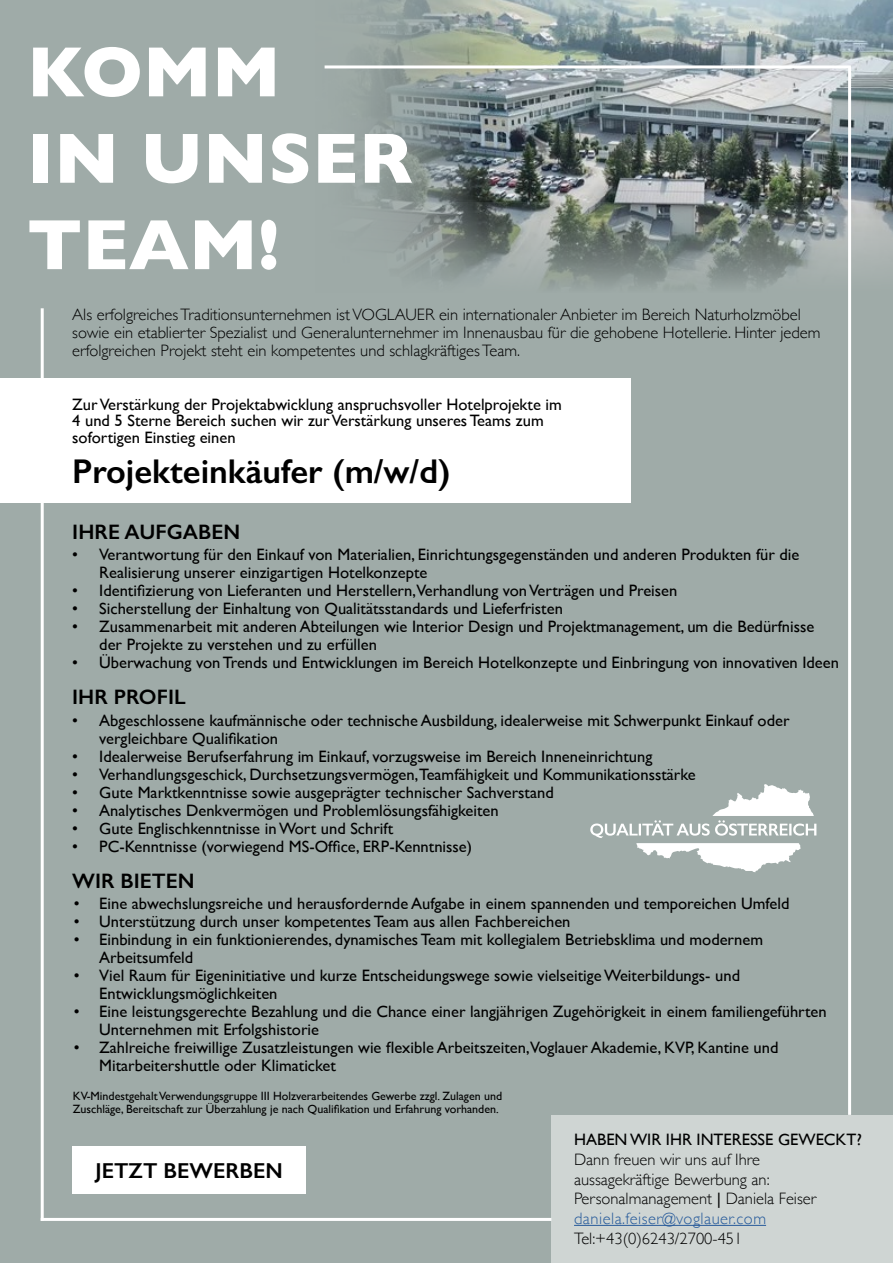
<style>
.page{position:relative;width:893px;height:1263px;background:#9faba8}
.page>*{position:absolute;margin:0;border:0;box-sizing:border-box;transform-origin:0 0}
.t1{font:700 72px/86.4px "Gill Sans";color:#fff}
.t2{font:600 34.5px "Gill Sans";color:#000}
.t3{font:600 21.75px "Gill Sans";color:#000}
.t4{font:600 21px "Gill Sans";color:#000}
.t5{font:16.5px/18px "Gill Sans";color:#000}
.t6{font:300 16.5px/19.8px "Gill Sans";color:#000}
.t7{font:12px/13.5px "Gill Sans";color:#000}
.s1{font-weight:400}
.s2{color:#275b9b}
</style>
<div class="page">
<img style="left:324px;top:0;width:569px;height:202px">
<svg style="left:373px;top:202px;width:520px;height:224px"></svg>
<div style="left:0;top:378px;width:630px;height:125px;background:#fff"></div>
<div style="left:551px;top:1116px;width:342px;height:147px;background:#cfd5d3"></div>
<hr style="left:574px;top:1225px;width:192px;height:1px;background:#275b9b">
<svg style="left:590px;top:784px;width:226px;height:88px"></svg>
<hr style="left:41px;top:308px;width:3px;height:913px;background:#fff">
<hr style="left:41px;top:1218px;width:510px;height:3px;background:#fff">
<hr style="left:848px;top:67px;width:3px;height:1048px;background:#fff">
<hr style="left:325px;top:65px;width:526px;height:3px;background:#fff">
<div style="left:72px;top:1146px;width:234px;height:48px;background:#fff"></div>
<h1 class="t1" style="left:27px;top:28px;width:387px">KOMM<br>IN UNSER<br>TEAM!</h1>
<p class="t6" style="left:72px;top:304px;width:750px;line-height:18px">Als erfolgreiches Traditionsunternehmen ist VOGLAUER ein internationaler Anbieter im Bereich Naturholzmöbel sowie ein etablierter Spezialist und Generalunternehmer im Innenausbau für die gehobene Hotellerie. Hinter jedem erfolgreichen Projekt steht ein kompetentes und schlagkräftiges Team.</p>
<p class="t5" style="left:72px;top:395px;width:491px;line-height:16.5px">Zur Verstärkung der Projektabwicklung anspruchsvoller Hotelprojekte im<br>4 und 5 Sterne Bereich suchen wir zur Verstärkung unseres Teams zum sofortigen Einstieg einen</p>
<h2 class="t2" style="left:72px;top:450px;width:380px">Projekteinkäufer (m/w/d)</h2>
<p class="t4" style="left:72px;top:519px;width:169px">IHRE AUFGABEN</p>
<p class="t5" style="left:99px;top:546px;width:702px;text-indent:-27px">• Verantwortung für den Einkauf von Materialien, Einrichtungsgegenständen und anderen Produkten für die<br>Realisierung unserer einzigartigen Hotelkonzepte</p>
<p class="t5" style="left:72px;top:582px;width:607px">• Identifizierung von Lieferanten und Herstellern,Verhandlung von Verträgen und Preisen</p>
<p class="t5" style="left:72px;top:600px;width:492px">• Sicherstellung der Einhaltung von Qualitätsstandards und Lieferfristen</p>
<p class="t5" style="left:99px;top:618px;width:717px;text-indent:-27px">• Zusammenarbeit mit anderen Abteilungen wie Interior Design und Projektmanagement, um die Bedürfnisse der Projekte zu verstehen und zu erfüllen</p>
<p class="t5" style="left:72px;top:654px;width:768px">• Überwachung von Trends und Entwicklungen im Bereich Hotelkonzepte und Einbringung von innovativen Ideen</p>
<p class="t4" style="left:72px;top:684px;width:115px">IHR PROFIL</p>
<p class="t5" style="left:99px;top:711px;width:692px;text-indent:-27px">• Abgeschlossene kaufmännische oder technische Ausbildung, idealerweise mit Schwerpunkt Einkauf oder vergleichbare Qualifikation</p>
<p class="t5" style="left:72px;top:747px;width:582px">• Idealerweise Berufserfahrung im Einkauf, vorzugsweise im Bereich Inneneinrichtung</p>
<p class="t5" style="left:72px;top:765px;width:625px">• Verhandlungsgeschick, Durchsetzungsvermögen,Teamfähigkeit und Kommunikationsstärke</p>
<p class="t5" style="left:72px;top:783px;width:483px">• Gute Marktkenntnisse sowie ausgeprägter technischer Sachverstand</p>
<p class="t5" style="left:72px;top:801px;width:428px">• Analytisches Denkvermögen und Problemlösungsfähigkeiten</p>
<p class="t5" style="left:72px;top:819px;width:322px">• Gute Englischkenntnisse in Wort und Schrift</p>
<p class="t5" style="left:72px;top:837px;width:401px">• PC-Kenntnisse (vorwiegend MS-Office, ERP-Kenntnisse)</p>
<p class="t4" style="left:72px;top:868px;width:124px">WIR BIETEN</p>
<p class="t5" style="left:74px;top:894px;width:717px">• Eine abwechslungsreiche und herausfordernde Aufgabe in einem spannenden und temporeichen Umfeld</p>
<p class="t5" style="left:74px;top:912px;width:498px">• Unterstützung durch unser kompetentes Team aus allen Fachbereichen</p>
<p class="t5" style="left:99px;top:930px;width:665px;text-indent:-26px">• Einbindung in ein funktionierendes, dynamisches Team mit kollegialem Betriebsklima und modernem<br>Arbeitsumfeld</p>
<p class="t5" style="left:99px;top:966px;width:642px;text-indent:-26px">• Viel Raum für Eigeninitiative und kurze Entscheidungswege sowie vielseitige Weiterbildungs- und<br>Entwicklungsmöglichkeiten</p>
<p class="t5" style="left:99px;top:1002px;width:729px;text-indent:-26px">• Eine leistungsgerechte Bezahlung und die Chance einer langjährigen Zugehörigkeit in einem familiengeführten<br>Unternehmen mit Erfolgshistorie</p>
<p class="t5" style="left:99px;top:1038px;width:681px;text-indent:-26px">• Zahlreiche freiwillige Zusatzleistungen wie flexible Arbeitszeiten,Voglauer Akademie, KVP, Kantine und<br>Mitarbeitershuttle oder Klimaticket</p>
<p class="t7" style="left:73px;top:1089px;width:431px">KV-Mindestgehalt Verwendungsgruppe III Holzverarbeitendes Gewerbe zzgl. Zulagen und<br>Zuschläge, Bereitschaft zur Überzahlung je nach Qualifikation und Erfahrung vorhanden.</p>
<h3 class="t3" style="left:96px;top:1158px;width:189px">JETZT BEWERBEN</h3>
<p class="t5" style="left:574px;top:1130px;width:289px">HABEN WIR IHR INTERESSE GEWECKT?</p>
<p class="t6" style="left:574px;top:1149px;width:244px">Dann freuen wir uns auf Ihre aussagekräftige Bewerbung an:<br>Personalmanagement <span class="s1">|</span> Daniela Feiser <span class="s2">daniela.feiser@voglauer.com</span></p>
<p class="t6" style="left:574px;top:1228px;width:170px">Tel:+43(0)6243/2700-451</p>
</div>
